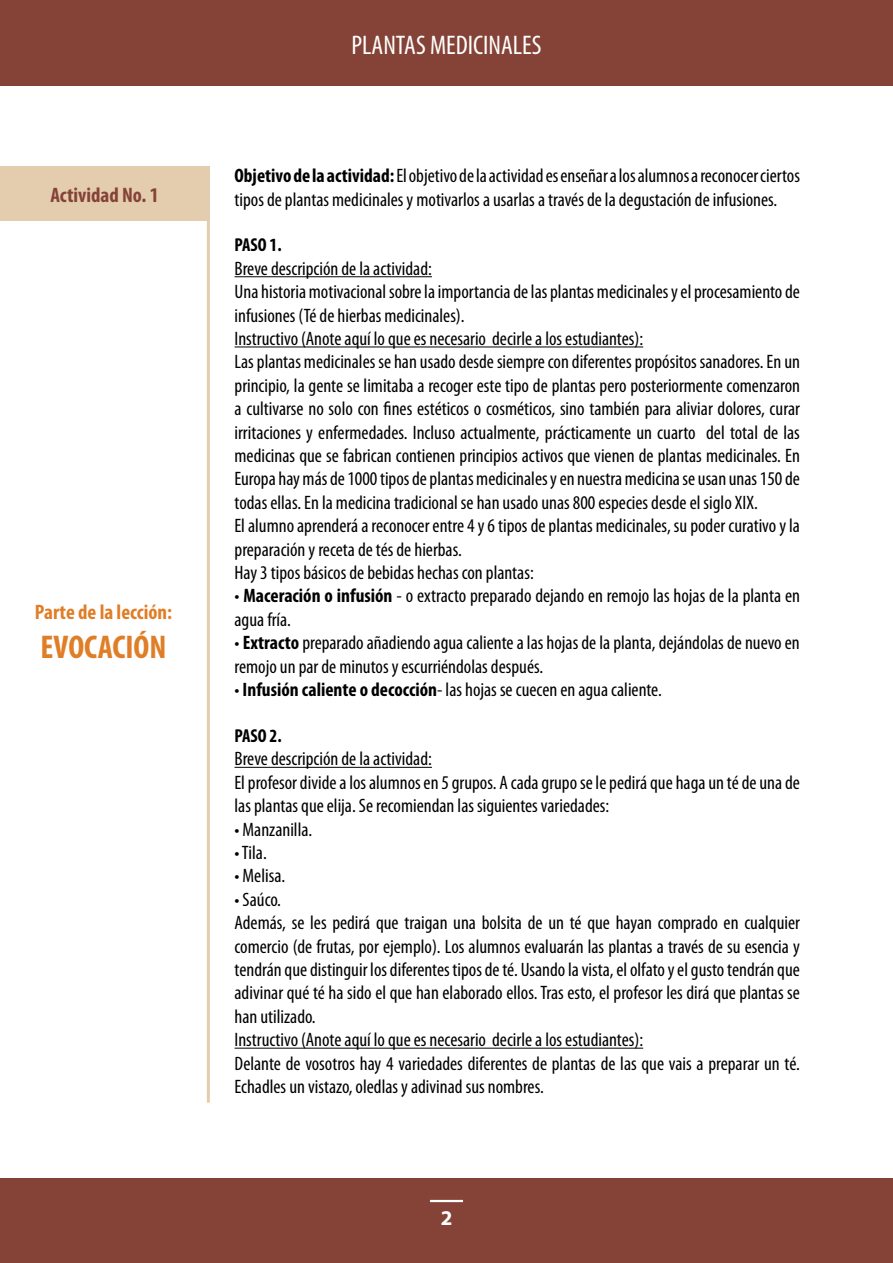
<style>
.page{position:relative;width:893px;height:1263px;background:#fff}
.page>*{position:absolute;margin:0;border:0;box-sizing:border-box;transform-origin:0 0}
.t1{font:700 condensed 33px "Myriad Pro";color:#e07e27}
.t2{font:condensed 27px "Myriad Pro";color:#fff}
.t3{font:700 condensed 21px "Myriad Pro";color:#e07e27}
.t4{font:700 condensed 21px "Myriad Pro";color:#854337}
.t5{font:700 21px "Myriad Pro";color:#fff}
.t6{font:condensed 19.5px/23.4px "Myriad Pro";color:#000}
.t7{font:700 condensed 18.75px "Myriad Pro";color:#000}
.s1{font-weight:700}
</style>
<div class="page">
<div style="left:0;top:0;width:893px;height:85px;background:#854337"></div>
<div style="left:0;top:1178px;width:893px;height:85px;background:#854337"></div>
<hr style="left:430px;top:1200px;width:33px;height:2px;background:#fff">
<hr style="left:235px;top:276px;width:197px;height:1px;background:#000">
<hr style="left:235px;top:346px;width:408px;height:1px;background:#000">
<hr style="left:235px;top:767px;width:197px;height:1px;background:#000">
<hr style="left:235px;top:1048px;width:408px;height:1px;background:#000">
<hr style="left:207px;top:166px;width:3px;height:937px;background:#e4ccae">
<div style="left:0;top:166px;width:210px;height:54px;background:#e4ccae"></div>
<p class="t4" style="left:50px;top:182px;width:110px">Actividad No. 1</p>
<p class="t3" style="left:35px;top:598px;width:139px">Parte de la lección:</p>
<h1 class="t1" style="left:40px;top:627px;width:128px">EVOCACIÓN</h1>
<h2 class="t2" style="left:351px;top:29px;width:191px">PLANTAS MEDICINALES</h2>
<p class="t6" style="left:235px;top:164px;width:567px"><span class="s1">Objetivo de la actividad:</span> El objetivo de la actividad es enseñar a los alumnos a reconocer ciertos tipos de plantas medicinales y motivarlos a usarlas a través de la degustación de infusiones.</p>
<p class="t7" style="left:235px;top:233px;width:49px">PASO 1.</p>
<p class="t6" style="left:235px;top:256px;width:567px">Breve descripción de la actividad:<br>Una historia motivacional sobre la importancia de las plantas medicinales y el procesamiento de infusiones (Té de hierbas medicinales).<br>Instructivo (Anote aquí lo que es necesario decirle a los estudiantes):<br>Las plantas medicinales se han usado desde siempre con diferentes propósitos sanadores. En un principio, la gente se limitaba a recoger este tipo de plantas pero posteriormente comenzaron a cultivarse no solo con fines estéticos o cosméticos, sino también para aliviar dolores, curar irritaciones y enfermedades. Incluso actualmente, prácticamente un cuarto del total de las medicinas que se fabrican contienen principios activos que vienen de plantas medicinales. En Europa hay más de 1000 tipos de plantas medicinales y en nuestra medicina se usan unas 150 de todas ellas. En la medicina tradicional se han usado unas 800 especies desde el siglo XIX.<br>El alumno aprenderá a reconocer entre 4 y 6 tipos de plantas medicinales, su poder curativo y la preparación y receta de tés de hierbas.<br>Hay 3 tipos básicos de bebidas hechas con plantas:</p>
<p class="t6" style="left:235px;top:584px;width:567px">• <span class="s1">Maceración o infusión</span> - o extracto preparado dejando en remojo las hojas de la planta en agua fría.</p>
<p class="t6" style="left:235px;top:631px;width:567px">• <span class="s1">Extracto</span> preparado añadiendo agua caliente a las hojas de la planta, dejándolas de nuevo en remojo un par de minutos y escurriéndolas después.</p>
<p class="t6" style="left:235px;top:678px;width:429px">• <span class="s1">Infusión caliente o decocción</span>- las hojas se cuecen en agua caliente.</p>
<p class="t7" style="left:235px;top:724px;width:49px">PASO 2.</p>
<p class="t6" style="left:235px;top:747px;width:567px">Breve descripción de la actividad:<br>El profesor divide a los alumnos en 5 grupos. A cada grupo se le pedirá que haga un té de una de las plantas que elija. Se recomiendan las siguientes variedades:</p>
<p class="t6" style="left:235px;top:817px;width:79px">• Manzanilla.</p>
<p class="t6" style="left:235px;top:840px;width:34px">• Tila.</p>
<p class="t6" style="left:235px;top:864px;width:52px">• Melisa.</p>
<p class="t6" style="left:235px;top:887px;width:567px">• Saúco.<br>Además, se les pedirá que traigan una bolsita de un té que hayan comprado en cualquier comercio (de frutas, por ejemplo). Los alumnos evaluarán las plantas a través de su esencia y tendrán que distinguir los diferentes tipos de té. Usando la vista, el olfato y el gusto tendrán que adivinar qué té ha sido el que han elaborado ellos. Tras esto, el profesor les dirá que plantas se han utilizado.<br>Instructivo (Anote aquí lo que es necesario decirle a los estudiantes):<br>Delante de vosotros hay 4 variedades diferentes de plantas de las que vais a preparar un té.<br>Echadles un vistazo, oledlas y adivinad sus nombres.</p>
<p class="t5" style="left:441px;top:1204px;width:13px">2</p>
</div>
